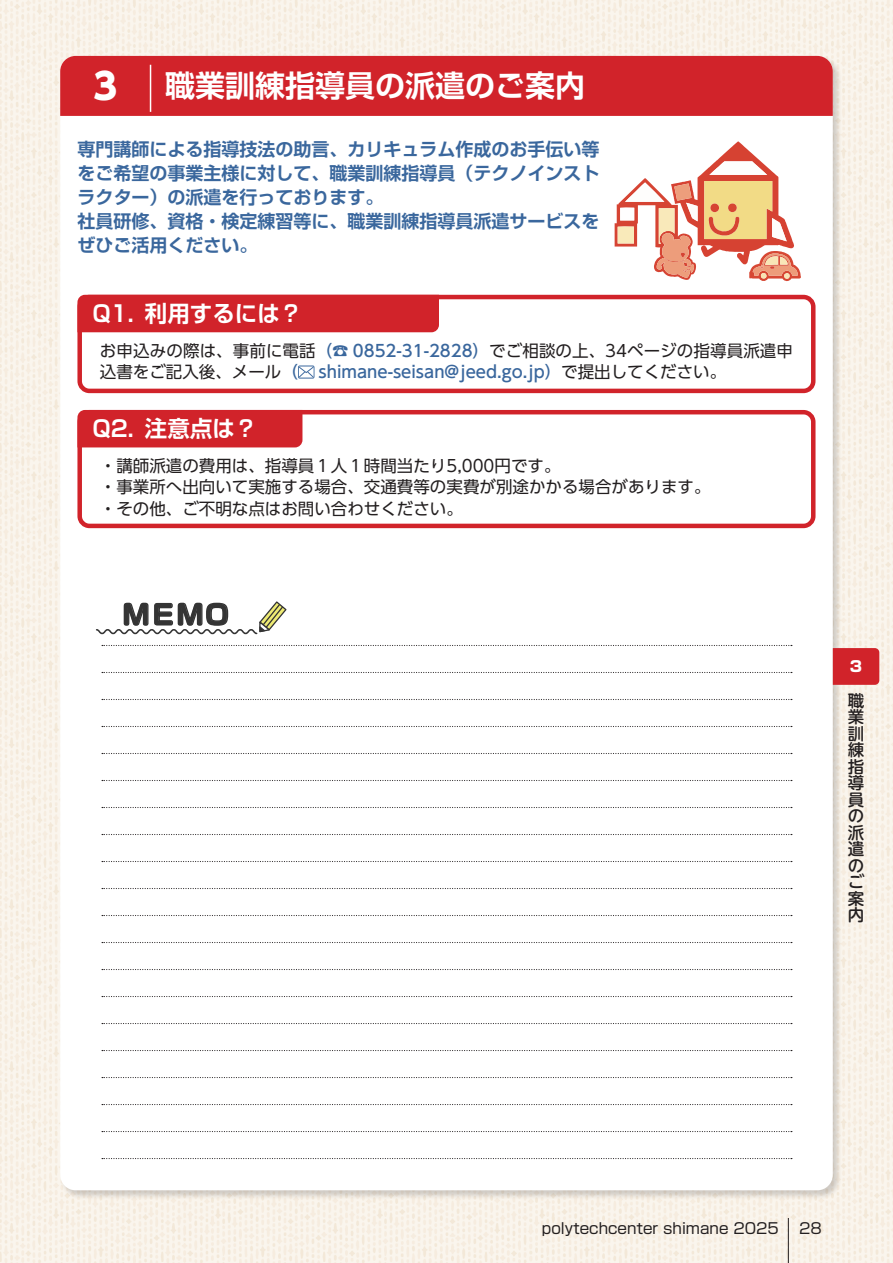
<style>
.page{position:relative;width:893px;height:1263px;background:#fff}
.page>*{position:absolute;margin:0;border:0;box-sizing:border-box;transform-origin:0 0}
.t1{font:800 36px "UD Shin Go Pro";color:#fff}
.t2{font:700 30px "Shin Go Pr 6 De";color:#fff}
.t3{font:700 27px "Soft Go Std";color:#343434}
.t4{font:700 22.5px "Shin Go Pr 6 De";color:#fff}
.t5{font:700 18px/24px "Shin Go Pr 6 De";color:#3a679d}
.t6{font:16.5px/21px "UD Shin Go Pro";color:#231f20}
.t7{font:500 16.5px/16.5px "UD Shin M Go Pro";color:#231f20;text-align:justify}
.t8{font:15px "Shin Go Pr 6";color:#231f20}
.t9{font:800 15px "Shin Go Pr 6";color:#fff}
.s1{font-weight:500;color:#3a679d}
</style>
<div class="page">
<img style="left:0;top:0;width:893px;height:1263px">
<hr style="left:788px;top:1218px;width:1px;height:45px;background:#231f20">
<div style="left:60px;top:55px;width:782px;height:1145px;background:#231f20;opacity:.2"></div>
<div style="left:60px;top:56px;width:773px;height:1134px;background:#fff;border-radius:15px"></div>
<div style="left:833px;top:648px;width:46px;height:37px;background:#d1232a"></div>
<div style="left:77px;top:410px;width:738px;height:118px;border:4px solid #d1232a;border-radius:10px"></div>
<div style="left:77px;top:410px;width:225px;height:37px;background:#d1232a"></div>
<div style="left:60px;top:56px;width:773px;height:60px;background:#d1232a"></div>
<hr style="left:150px;top:65px;width:1px;height:47px;background:#fff">
<div style="left:77px;top:295px;width:738px;height:98px;border:4px solid #d1232a;border-radius:10px"></div>
<div style="left:77px;top:295px;width:362px;height:37px;background:#d1232a"></div>
<svg style="left:298px;top:365px;width:16px;height:14px"></svg>
<svg style="left:615px;top:141px;width:186px;height:141px"></svg>
<svg style="left:96px;top:601px;width:191px;height:34px"></svg>
<svg style="left:102px;top:645px;width:690px;height:1px"></svg>
<svg style="left:102px;top:672px;width:690px;height:1px"></svg>
<svg style="left:102px;top:699px;width:690px;height:1px"></svg>
<svg style="left:102px;top:726px;width:690px;height:1px"></svg>
<svg style="left:102px;top:753px;width:690px;height:1px"></svg>
<svg style="left:102px;top:780px;width:690px;height:1px"></svg>
<svg style="left:102px;top:807px;width:690px;height:1px"></svg>
<svg style="left:102px;top:834px;width:690px;height:1px"></svg>
<svg style="left:102px;top:861px;width:690px;height:1px"></svg>
<svg style="left:102px;top:888px;width:690px;height:1px"></svg>
<svg style="left:102px;top:915px;width:690px;height:1px"></svg>
<svg style="left:102px;top:942px;width:690px;height:1px"></svg>
<svg style="left:102px;top:969px;width:690px;height:1px"></svg>
<svg style="left:102px;top:996px;width:690px;height:1px"></svg>
<svg style="left:102px;top:1023px;width:690px;height:1px"></svg>
<svg style="left:102px;top:1050px;width:690px;height:1px"></svg>
<svg style="left:102px;top:1077px;width:690px;height:1px"></svg>
<svg style="left:102px;top:1104px;width:690px;height:1px"></svg>
<svg style="left:102px;top:1131px;width:690px;height:1px"></svg>
<svg style="left:102px;top:1158px;width:690px;height:1px"></svg>
<h1 class="t1" style="left:93px;top:56px;width:25px">3</h1>
<h2 class="t2" style="left:75px;top:61px;width:511px">　　　職業訓練指導員の派遣のご案内</h2>
<p class="t5" style="left:77px;top:137px;width:523px">専門講師による指導技法の助言、カリキュラム作成のお手伝い等をご希望の事業主様に対して、職業訓練指導員（テクノインストラクター）の派遣を行っております。<br>社員研修、資格・検定練習等に、職業訓練指導員派遣サービスをぜひご活用ください。</p>
<h3 class="t4" style="left:92px;top:295px;width:211px">Q1. 利用するには？</h3>
<p class="t6" style="left:100px;top:340px;width:695px">お申込みの際は、事前に電話<span class="s1">（☎ 0852-31-2828）</span>でご相談の上、34ページの指導員派遣申込書をご記入後、メール<span class="s1">（ shimane-seisan@jeed.go.jp）</span>で提出してください。</p>
<h3 class="t4" style="left:92px;top:410px;width:166px">Q2. 注意点は？</h3>
<p class="t6" style="left:100px;top:455px;width:612px">・講師派遣の費用は、指導員１人１時間当たり5,000円です。<br>・事業所へ出向いて実施する場合、交通費等の実費が別途かかる場合があります。・その他、ご不明な点はお問い合わせください。</p>
<h3 class="t3" style="left:123px;top:595px;width:109px">ＭＥＭＯ</h3>
<p class="t9" style="left:850px;top:654px;width:14px">3</p>
<p class="t7" style="left:848px;top:691px;width:18px">職業訓練指導員の派遣のご案内</p>
<p class="t8" style="left:542px;top:1216px;width:238px">polytechcenter shimane 2025</p>
<p class="t8" style="left:799px;top:1216px;width:24px">28</p>
</div>
